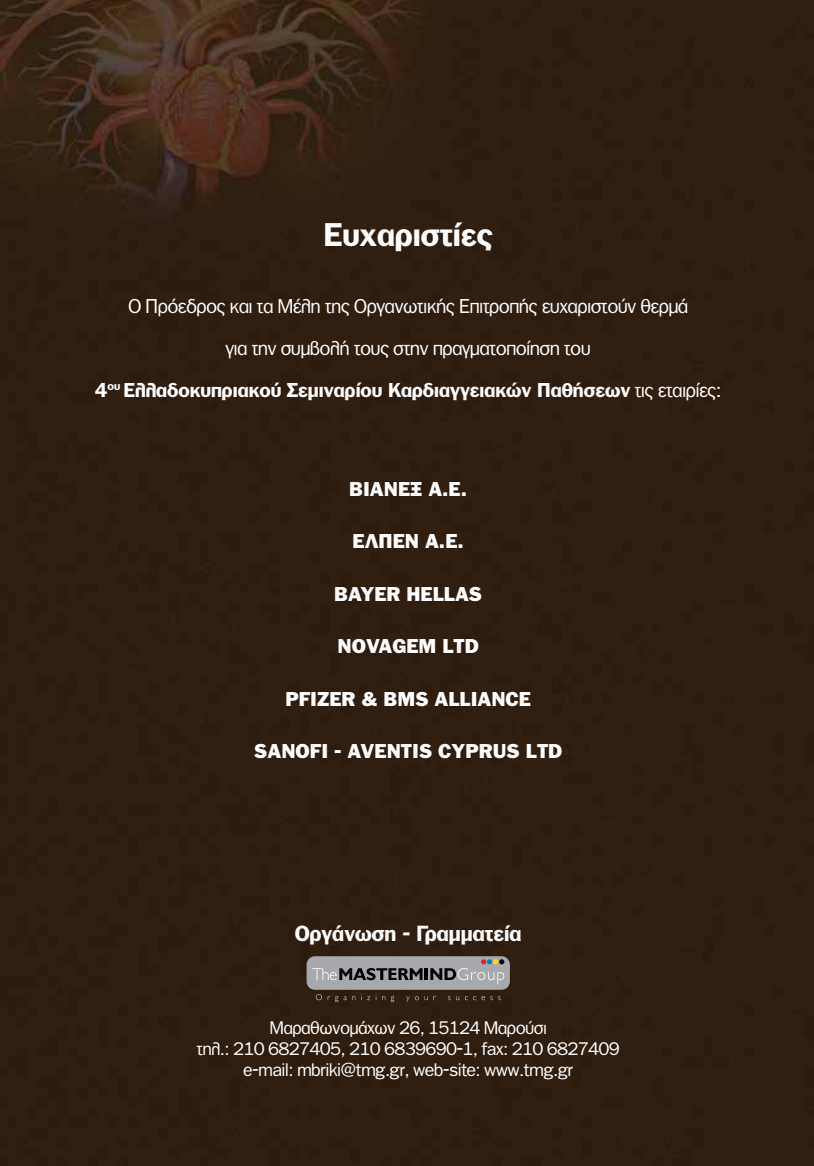
<style>
.page{position:relative;width:814px;height:1166px;background:#301e10}
.page>*{position:absolute;margin:0;border:0;box-sizing:border-box;transform-origin:0 0}
.t1{font:700 31.5px "PF Franklin Gothic";color:#fff}
.t2{font:700 21px "PF Franklin Gothic";color:#fff}
.t3{font:19.25px/42px "PF Franklin Gothic";color:#fff;text-align:center}
.t4{font:900 19.25px "PF Franklin Gothic";color:#fff}
.t5{font:17.5px/21px "PF Franklin Gothic";color:#fff;text-align:center}
.s1{font-weight:700}
</style>
<div class="page">
<div style="left:306px;top:956px;width:204px;height:34px;background:#a7a9ac;border-radius:8px"></div>
<svg style="left:316px;top:994px;width:6px;height:6px"></svg>
<svg style="left:328px;top:996px;width:27px;height:6px"></svg>
<svg style="left:361px;top:994px;width:9px;height:6px"></svg>
<svg style="left:376px;top:994px;width:9px;height:6px"></svg>
<svg style="left:391px;top:996px;width:3px;height:6px"></svg>
<svg style="left:406px;top:996px;width:21px;height:6px"></svg>
<svg style="left:433px;top:996px;width:3px;height:4px"></svg>
<svg style="left:456px;top:996px;width:3px;height:4px"></svg>
<svg style="left:465px;top:996px;width:35px;height:4px"></svg>
<svg style="left:312px;top:959px;width:192px;height:25px"></svg>
<h1 class="t1" style="left:323px;top:216px;width:171px">Ευχαριστίες</h1>
<p class="t3" style="left:95px;top:285px;width:627px">Ο Πρόεδρος και τα Μέλη της Οργανωτικής Επιτροπής ευχαριστούν θερμά<br>για την συμβολή τους στην πραγματοποίηση του<br><span class="s1">4</span><sup>ου</sup> <span class="s1">Ελλαδοκυπριακού Σεμιναρίου Καρδιαγγειακών Παθήσεων</span> τις εταιρίες:</p>
<p class="t4" style="left:349px;top:477px;width:119px">ΒΙΑΝΕΞ Α.Ε.</p>
<p class="t4" style="left:352px;top:529px;width:113px">ΕΛΠΕΝ Α.Ε.</p>
<p class="t4" style="left:334px;top:582px;width:149px">BAYER HELLAS</p>
<p class="t4" style="left:337px;top:634px;width:143px">NOVAGEM LTD</p>
<p class="t4" style="left:285px;top:687px;width:247px">PFIZER &amp; BMS ALLIANCE</p>
<p class="t4" style="left:254px;top:739px;width:309px">SANOFI - AVENTIS CYPRUS LTD</p>
<p class="t2" style="left:295px;top:921px;width:228px">Οργάνωση - Γραμματεία</p>
<p class="t5" style="left:197px;top:1017px;width:424px">Μαραθωνομάχων 26, 15124 Μαρούσι<br>τηλ.: 210 6827405, 210 6839690-1, fax: 210 6827409 e-mail: mbriki@tmg.gr, web-site: www.tmg.gr</p>
</div>
